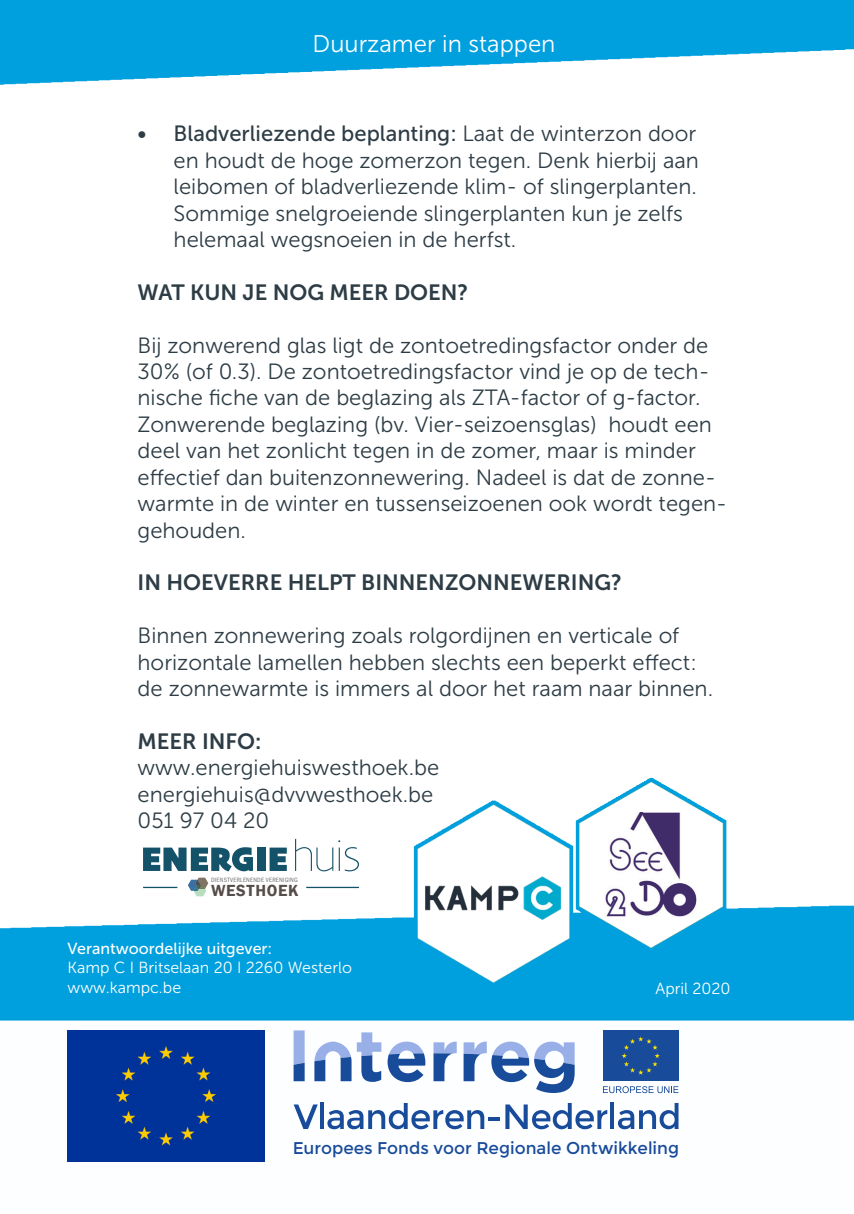
<style>
.page{position:relative;width:854px;height:1214px;background:#fff}
.page>*{position:absolute;margin:0;border:0;box-sizing:border-box;transform-origin:0 0}
.t1{font:24px "Museo Sans 300";color:#fff}
.t2{font:22px/26.4px "Museo Sans 300";color:#2d3c45}
.t3{font:22px "Museo Sans 700";color:#2d3c45}
.t4{font:17px "Montserrat";color:#194b9b}
.t5{font:600 16.6px "Franklin Gothic";letter-spacing:.04em;color:#564d4b}
.t6{font:16px "Museo Sans 300";color:#fff}
.t7{font:16px "Museo Sans 500";color:#fff}
.t8{font:6.4px "Franklin Gothic URW Cond";letter-spacing:.04em;color:#6c6d70}
.s1{font-family:"Museo Sans 500"}
.s2{font-family:"Museo Sans 700"}
</style>
<div class="page">
<img style="left:0;top:0;width:853px;height:1162px">
<img style="left:604px;top:812px;width:92px;height:106px">
<img style="left:425px;top:876px;width:135px;height:43px">
<div style="left:68px;top:1030px;width:196px;height:131px;background:#039"></div>
<svg style="left:293px;top:1030px;width:11px;height:51px"></svg>
<svg style="left:387px;top:1041px;width:38px;height:40px"></svg>
<svg style="left:433px;top:1041px;width:23px;height:40px"></svg>
<svg style="left:463px;top:1041px;width:111px;height:51px"></svg>
<svg style="left:314px;top:1032px;width:67px;height:49px"></svg>
<div style="left:602px;top:1030px;width:76px;height:51px;background:#194b9b"></div>
<svg style="left:622px;top:1036px;width:37px;height:38px"></svg>
<svg style="left:602px;top:1085px;width:76px;height:7px"></svg>
<svg style="left:293px;top:1104px;width:24px;height:24px"></svg>
<hr style="left:320px;top:1102px;width:4px;height:26px;background:#194b9b">
<svg style="left:327px;top:1102px;width:157px;height:27px"></svg>
<svg style="left:488px;top:1116px;width:12px;height:4px"></svg>
<svg style="left:505px;top:1102px;width:102px;height:27px"></svg>
<hr style="left:610px;top:1102px;width:4px;height:26px;background:#194b9b">
<svg style="left:617px;top:1102px;width:61px;height:27px"></svg>
<svg style="left:143px;top:847px;width:110px;height:24px"></svg>
<div style="left:257px;top:847px;width:8px;height:23px;background:#135269"></div>
<svg style="left:269px;top:847px;width:18px;height:23px"></svg>
<svg style="left:295px;top:838px;width:64px;height:33px"></svg>
<hr style="left:143px;top:886px;width:34px;height:2px;background:#135269">
<hr style="left:306px;top:886px;width:53px;height:2px;background:#135269">
<svg style="left:188px;top:877px;width:20px;height:19px"></svg>
<p class="t1" style="left:312px;top:31px;width:244px">Duurzamer in stappen</p>
<p class="t2" style="left:173px;top:121px;width:526px;text-indent:-36px"><span class="s1">• Bladverliezende beplanting:</span> Laat de winterzon door en houdt de hoge zomerzon tegen. Denk hierbij aan leibomen of bladverliezende klim- of slingerplanten.<br>Sommige snelgroeiende slingerplanten kun je zelfs helemaal wegsnoeien in de herfst.</p>
<p class="t3" style="left:137px;top:280px;width:332px">WAT KUN JE NOG MEER DOEN?</p>
<p class="t2" style="left:137px;top:332px;width:590px">Bij zonwerend glas ligt de zontoetredingsfactor onder de 30% (of 0.3). De zontoetredingsfactor vind je op de tech&shy;nische fiche van de beglazing als ZTA-factor of g-factor.<br>Zonwerende beglazing (bv. Vier-seizoensglas) houdt een deel van het zonlicht tegen in de zomer, maar is minder effectief dan buitenzonnewering. Nadeel is dat de zonne&shy;warmte in de winter en tussenseizoenen ook wordt tegen&shy;gehouden.</p>
<p class="t3" style="left:137px;top:570px;width:485px">IN HOEVERRE HELPT BINNENZONNEWERING?</p>
<p class="t2" style="left:137px;top:622px;width:577px">Binnen zonnewering zoals rolgordijnen en verticale of horizontale lamellen hebben slechts een beperkt effect: de zonnewarmte is immers al door het raam naar binnen.</p>
<p class="t2" style="left:137px;top:728px;width:303px"><span class="s2">MEER INFO: </span>www.energiehuiswesthoek.be</p>
<p class="t2" style="left:137px;top:781px;width:297px">energiehuis@dvvwesthoek.be</p>
<p class="t2" style="left:137px;top:807px;width:133px">051 97 04 20</p>
<p class="t8" style="left:211px;top:875px;width:88px">DIENSTVERLENENDE VERENIGING</p>
<p class="t5" style="left:211px;top:880px;width:89px">WESTHOEK</p>
<p class="t7" style="left:68px;top:939px;width:206px">Verantwoordelijke uitgever:</p>
<p class="t6" style="left:68px;top:959px;width:286px">Kamp C I Britselaan 20 I 2260 Westerlo</p>
<p class="t6" style="left:68px;top:978px;width:115px">www.kampc.be</p>
<p class="t6" style="left:655px;top:980px;width:77px">April 2020</p>
<p class="t4" style="left:292px;top:1138px;width:388px">Europees Fonds voor Regionale Ontwikkeling</p>
</div>
